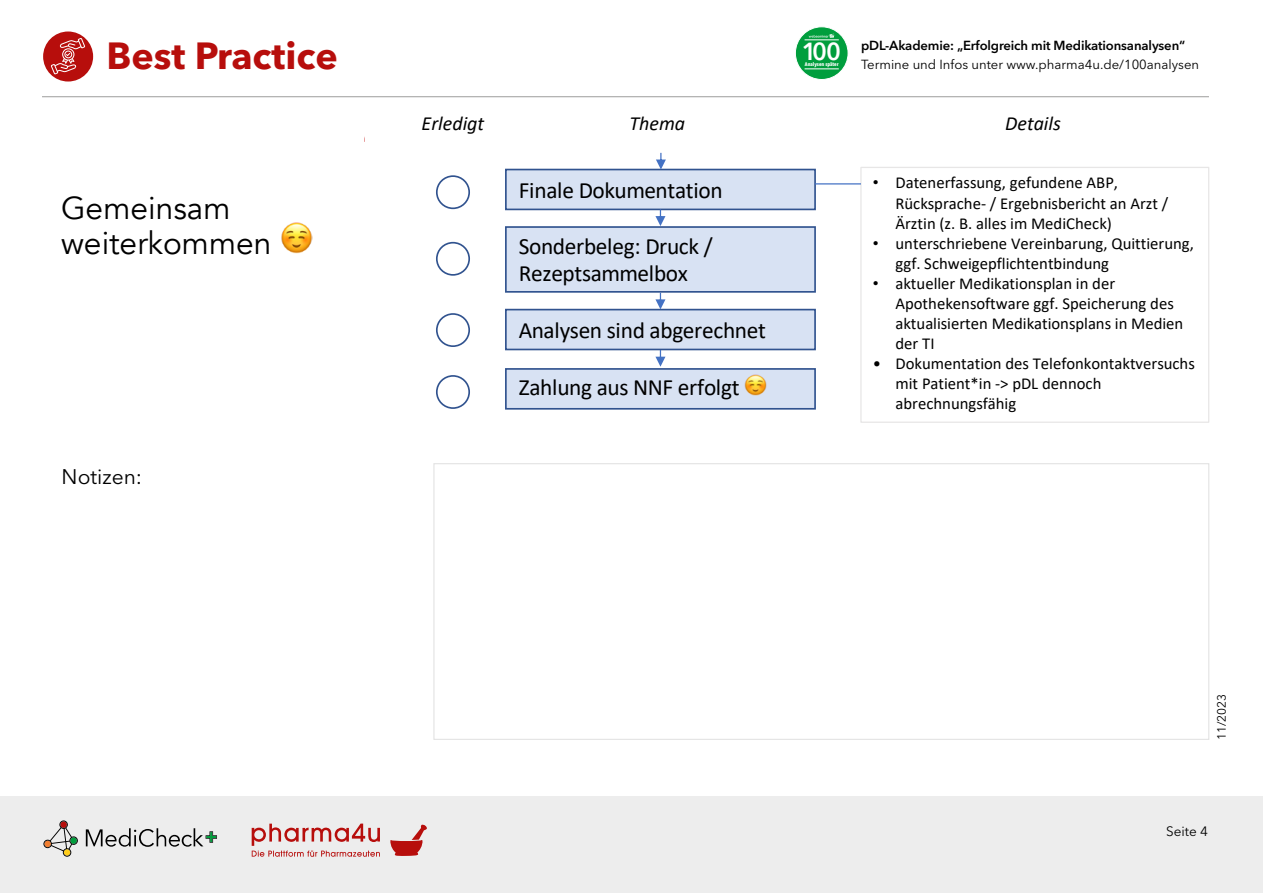
<style>
.page{position:relative;width:1263px;height:893px;background:#fff}
.page>*{position:absolute;margin:0;border:0;box-sizing:border-box;transform-origin:0 0}
.t1{font:700 37.5px "Avenir Next LT Pro";color:#b70e0c}
.t2{font:31.65px/34.8px "Avenir";color:#000}
.t3{font:600 24.45px "Avenir Next LT Pro";color:#fff}
.t4{font:23.4px/26.4px "Calibri";letter-spacing:-.015em;color:#000}
.t5{font:21px "Avenir Next LT Pro";color:#000}
.t6{font:italic 20.1px "Calibri";color:#000}
.t7{font:16.65px/20.1px "Calibri";color:#000}
.t8{font:13.5px "Avenir Next LT Pro";color:#000}
.t9{font:600 13.05px "Avenir Next LT Pro";letter-spacing:-.01em;color:#000}
.t10{font:13.05px "Avenir Next LT Pro";color:#000}
.t11{font:12px "Avenir Next LT Pro";color:#000}
.t12{font:700 condensed 5.25px "Avenir Next LT Pro";color:#fff}
.s1{color:rgb(0 0 0/0)}
.s2{font-family:"Arial"}
</style>
<div class="page">
<div style="left:0;top:796px;width:1263px;height:97px;background:#ededed"></div>
<svg style="left:43px;top:820px;width:35px;height:37px"></svg>
<svg style="left:86px;top:828px;width:131px;height:19px"></svg>
<svg style="left:252px;top:824px;width:128px;height:33px"></svg>
<svg style="left:390px;top:824px;width:37px;height:32px"></svg>
<div style="left:43px;top:32px;width:50px;height:50px;background:#b70e0c;border-radius:50%"></div>
<svg style="left:51px;top:38px;width:34px;height:36px"></svg>
<hr style="left:42px;top:96px;width:1167px;height:1px;background:#9d9d9c">
<div style="left:795px;top:27px;width:53px;height:52px;background:#009e3d;border-radius:50%"></div>
<div style="left:795px;top:27px;width:53px;height:53px;border:1px solid #fff;border-radius:50%"></div>
<svg style="left:809px;top:33px;width:26px;height:5px"></svg>
<hr style="left:804px;top:40px;width:35px;height:1px;background:#fff">
<hr style="left:804px;top:69px;width:35px;height:1px;background:#fff">
<div style="left:506px;top:227px;width:309px;height:65px;background:#d8e2f3"></div>
<div style="left:505px;top:226px;width:311px;height:67px;border:2px solid #31538f"></div>
<div style="left:506px;top:310px;width:309px;height:39px;background:#d8e2f3"></div>
<div style="left:505px;top:309px;width:311px;height:41px;border:2px solid #31538f"></div>
<div style="left:506px;top:170px;width:309px;height:39px;background:#d8e2f3"></div>
<div style="left:505px;top:169px;width:311px;height:41px;border:2px solid #31538f"></div>
<div style="left:506px;top:369px;width:309px;height:40px;background:#d8e2f3"></div>
<div style="left:505px;top:368px;width:311px;height:42px;border:2px solid #31538f"></div>
<div style="left:436px;top:175px;width:34px;height:34px;border:2px solid #31538f;border-radius:50%"></div>
<img style="left:281px;top:222px;width:31px;height:32px">
<div style="left:436px;top:375px;width:34px;height:34px;border:2px solid #31538f;border-radius:50%"></div>
<div style="left:860px;top:167px;width:349px;height:256px;border:1px solid #e7e6e6"></div>
<div style="left:436px;top:242px;width:34px;height:34px;border:2px solid #31538f;border-radius:50%"></div>
<hr style="left:815px;top:183px;width:46px;height:2px;background:#4472c4">
<svg style="left:655px;top:209px;width:10px;height:17px"></svg>
<img style="left:744px;top:374px;width:22px;height:22px">
<svg style="left:655px;top:293px;width:10px;height:16px"></svg>
<svg style="left:655px;top:350px;width:10px;height:17px"></svg>
<div style="left:436px;top:313px;width:34px;height:34px;border:2px solid #31538f;border-radius:50%"></div>
<svg style="left:656px;top:153px;width:10px;height:17px"></svg>
<h1 class="t1" style="left:106px;top:33px;width:233px">Best Practice</h1>
<h2 class="t2" style="left:61px;top:191px;width:252px">Gemeinsam weiterkommen <span class="s1">☺</span></h2>
<p class="t5" style="left:62px;top:464px;width:82px">Notizen:</p>
<h3 class="t3" style="left:802px;top:37px;width:41px">100</h3>
<p class="t12" style="left:805px;top:61px;width:35px">Analysen später</p>
<p class="t9" style="left:861px;top:37px;width:326px">pDL-Akademie: „Erfolgreich mit Medikationsanalysen“</p>
<p class="t10" style="left:861px;top:56px;width:340px">Termine und Infos unter www.pharma4u.de/100analysen</p>
<p class="t6" style="left:421px;top:110px;width:64px">Erledigt</p>
<p class="t6" style="left:629px;top:109px;width:57px">Thema</p>
<p class="t6" style="left:1005px;top:110px;width:57px">Details</p>
<h3 class="t4" style="left:519px;top:176px;width:205px">Finale Dokumentation</h3>
<h3 class="t4" style="left:519px;top:233px;width:195px">Sonderbeleg: Druck /<br>Rezeptsammelbox</h3>
<h3 class="t4" style="left:519px;top:316px;width:249px">Analysen sind abgerechnet</h3>
<h3 class="t4" style="left:519px;top:374px;width:249px">Zahlung aus NNF erfolgt <span class="s1">☺</span></h3>
<p class="t7" style="left:895px;top:172px;width:274px;text-indent:-23px"><span class="s2">•</span> Datenerfassung, gefundene ABP,<br>Rücksprache- / Ergebnisbericht an Arzt /<br>Ärztin (z. B. alles im MediCheck)</p>
<p class="t7" style="left:895px;top:233px;width:300px;text-indent:-23px"><span class="s2">•</span> unterschriebene Vereinbarung, Quittierung, ggf. Schweigepflichtentbindung</p>
<p class="t7" style="left:895px;top:273px;width:289px;text-indent:-23px"><span class="s2">•</span> aktueller Medikationsplan in der<br>Apothekensoftware ggf. Speicherung des aktualisierten Medikationsplans in Medien der TI</p>
<p class="t7" style="left:895px;top:353px;width:301px;text-indent:-23px">• Dokumentation des Telefonkontaktversuchs mit Patient*in -&gt; pDL dennoch abrechnungsfähig</p>
<p class="t11" style="left:1214px;top:740px;width:48px;rotate:-90deg">11/2023</p>
<p class="t8" style="left:1166px;top:823px;width:43px">Seite 4</p>
</div>
